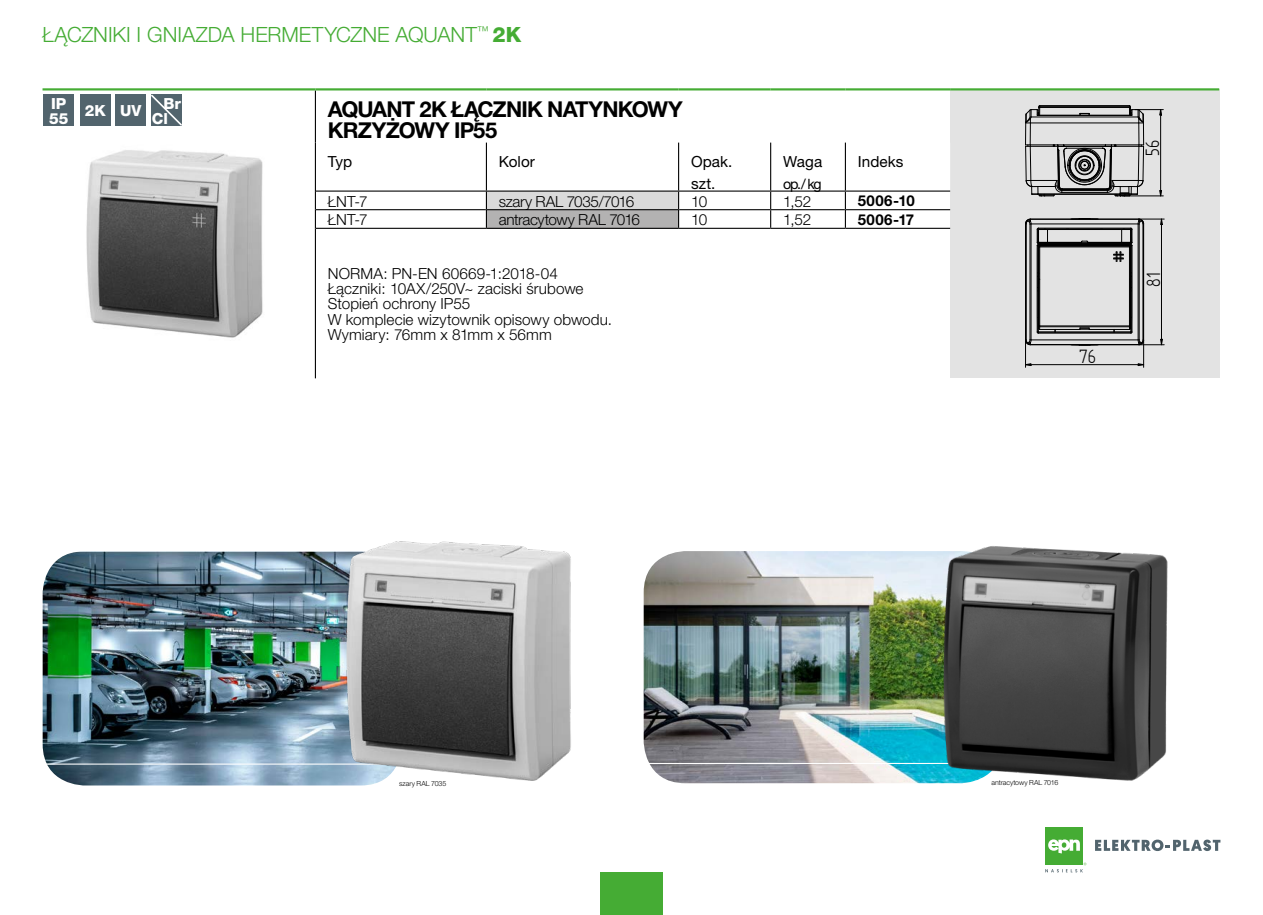
<style>
.page{position:relative;width:1263px;height:915px;background:#fff}
.page>*{position:absolute;margin:0;border:0;box-sizing:border-box;transform-origin:0 0}
.Normalny{font:700 21.9px/21.9px "Helvetica Neue CE";letter-spacing:-.035em;color:#000}
.t1{font:21.9px "Solid Edge ISO";color:#000}
.t2{font:300 21px "Helvetica Neue CE";letter-spacing:-.005em;color:#45ac34}
.Normalny-2{font:300 15.3px "Helvetica Neue CE";letter-spacing:.005em;color:#000}
.t3{font:15.3px "Helvetica Neue CE";letter-spacing:.005em;color:#000}
.Normalny-3{font:300 15.3px "Helvetica Neue CE";letter-spacing:-.03em;color:#000}
.Normalny-4{font:300 15.3px "Helvetica Neue CE";letter-spacing:-.025em;color:#000}
.Normalny-5{font:800 15.3px "Helvetica Neue CE";color:#fff}
.t4{font:700 15px "Helvetica Neue CE";letter-spacing:.03em;color:#000}
.t5{font:14.25px "Helvetica Neue CE";color:#000}
.Normalny-6{font:300 7.05px "Helvetica Neue CE";letter-spacing:-.01em;color:#000}
.s1{font-weight:800}
</style>
<div class="page">
<div style="left:600px;top:872px;width:63px;height:42px;background:#45ac34"></div>
<div style="left:1045px;top:827px;width:38px;height:38px;background:#45ac34"></div>
<svg style="left:1048px;top:839px;width:32px;height:14px"></svg>
<svg style="left:1095px;top:839px;width:125px;height:11px"></svg>
<svg style="left:1045px;top:862px;width:41px;height:10px"></svg>
<div style="left:950px;top:89px;width:269px;height:289px;background:#e3e3e3"></div>
<hr style="left:315px;top:90px;width:1px;height:52px;background:#000">
<svg style="left:315px;top:142px;width:635px;height:86px"></svg>
<hr style="left:315px;top:228px;width:1px;height:150px;background:#000">
<hr style="left:486px;top:142px;width:1px;height:48px;background:#000">
<hr style="left:678px;top:142px;width:1px;height:48px;background:#000">
<hr style="left:770px;top:142px;width:1px;height:48px;background:#000">
<hr style="left:845px;top:142px;width:1px;height:48px;background:#000">
<hr style="left:316px;top:190px;width:171px;height:1px;background:#000">
<hr style="left:316px;top:209px;width:170px;height:1px;background:#000">
<hr style="left:316px;top:228px;width:170px;height:1px;background:#000">
<hr style="left:487px;top:190px;width:192px;height:1px;background:#000">
<hr style="left:487px;top:209px;width:191px;height:1px;background:#000">
<hr style="left:486px;top:228px;width:193px;height:1px;background:#000">
<hr style="left:679px;top:190px;width:92px;height:1px;background:#000">
<hr style="left:771px;top:190px;width:74px;height:1px;background:#000">
<hr style="left:845px;top:190px;width:105px;height:1px;background:#000">
<hr style="left:846px;top:209px;width:104px;height:1px;background:#000">
<hr style="left:845px;top:228px;width:105px;height:1px;background:#000">
<hr style="left:679px;top:209px;width:92px;height:1px;background:#000">
<hr style="left:771px;top:209px;width:74px;height:1px;background:#000">
<hr style="left:679px;top:228px;width:92px;height:1px;background:#000">
<hr style="left:771px;top:228px;width:74px;height:1px;background:#000">
<hr style="left:43px;top:88px;width:272px;height:2px;background:#45ac34">
<hr style="left:315px;top:88px;width:171px;height:2px;background:#45ac34">
<hr style="left:486px;top:88px;width:193px;height:2px;background:#45ac34">
<hr style="left:679px;top:88px;width:92px;height:2px;background:#45ac34">
<hr style="left:771px;top:88px;width:74px;height:2px;background:#45ac34">
<hr style="left:845px;top:88px;width:105px;height:2px;background:#45ac34">
<hr style="left:950px;top:88px;width:269px;height:2px;background:#45ac34">
<img style="left:86px;top:150px;width:177px;height:188px">
<svg style="left:1070px;top:345px;width:29px;height:1px"></svg>
<hr style="left:1030px;top:344px;width:109px;height:1px;background:#000">
<hr style="left:1139px;top:224px;width:1px;height:115px;background:#000">
<hr style="left:1143px;top:223px;width:1px;height:117px;background:#000">
<hr style="left:1031px;top:223px;width:107px;height:1px;background:#000">
<hr style="left:1138px;top:224px;width:1px;height:116px;background:#000">
<hr style="left:1030px;top:219px;width:109px;height:1px;background:#000">
<hr style="left:1031px;top:339px;width:107px;height:1px;background:#000">
<hr style="left:1031px;top:224px;width:1px;height:116px;background:#000">
<hr style="left:1026px;top:224px;width:1px;height:116px;background:#000">
<hr style="left:1030px;top:224px;width:1px;height:115px;background:#000">
<hr style="left:1025px;top:224px;width:1px;height:116px;background:#000">
<svg style="left:1025px;top:218px;width:6px;height:7px"></svg>
<hr style="left:1038px;top:333px;width:93px;height:1px;background:#000">
<svg style="left:1025px;top:339px;width:6px;height:28px"></svg>
<hr style="left:1025px;top:364px;width:118px;height:1px;background:#000">
<svg style="left:1138px;top:339px;width:26px;height:28px"></svg>
<svg style="left:1037px;top:218px;width:127px;height:115px"></svg>
<hr style="left:1161px;top:219px;width:1px;height:125px;background:#000">
<svg style="left:1025px;top:105px;width:138px;height:92px"></svg>
<hr style="left:1160px;top:109px;width:1px;height:87px;background:#000">
<div style="left:43px;top:95px;width:31px;height:31px;background:#52646d"></div>
<div style="left:80px;top:95px;width:31px;height:31px;background:#52646d"></div>
<div style="left:115px;top:95px;width:31px;height:31px;background:#52646d"></div>
<svg style="left:151px;top:94px;width:31px;height:32px"></svg>
<img style="left:644px;top:551px;width:291px;height:232px">
<img style="left:43px;top:551px;width:297px;height:234px">
<hr style="left:635px;top:762px;width:551px;height:1px;background:#fff">
<hr style="left:34px;top:763px;width:551px;height:1px;background:#fff">
<img style="left:935px;top:546px;width:233px;height:238px">
<img style="left:340px;top:541px;width:231px;height:245px">
<h2 class="t2" style="left:43px;top:21px;width:480px">ŁĄCZNIKI I GNIAZDA HERMETYCZNE AQUANT<sup>™</sup> <span class="s1">2K</span></h2>
<p class="Normalny-5" style="left:51px;top:94px;width:17px">IP</p>
<p class="Normalny-5" style="left:49px;top:109px;width:21px">55</p>
<p class="Normalny-5" style="left:85px;top:101px;width:22px">2K</p>
<p class="Normalny-5" style="left:120px;top:101px;width:23px">UV</p>
<p class="Normalny-5" style="left:163px;top:94px;width:19px">Br</p>
<p class="Normalny-5" style="left:152px;top:109px;width:18px">Cl</p>
<p class="Normalny" style="left:328px;top:98px;width:356px">AQUANT 2K ŁĄCZNIK NATYNKOWY<br>KRZYŻOWY IP55</p>
<p class="t3" style="left:328px;top:152px;width:26px">Typ</p>
<p class="t3" style="left:499px;top:152px;width:38px">Kolor</p>
<p class="t3" style="left:691px;top:152px;width:43px">Opak.</p>
<p class="t3" style="left:691px;top:174px;width:26px">szt.</p>
<p class="t3" style="left:783px;top:152px;width:41px">Waga</p>
<p class="t5" style="left:783px;top:175px;width:40px">op./ kg</p>
<p class="t3" style="left:858px;top:152px;width:47px">Indeks</p>
<p class="Normalny-2" style="left:328px;top:192px;width:41px">ŁNT-7</p>
<p class="Normalny-4" style="left:499px;top:192px;width:137px">szary RAL 7035/7016</p>
<p class="Normalny-2" style="left:691px;top:192px;width:18px">10</p>
<p class="Normalny-2" style="left:783px;top:192px;width:30px">1,52</p>
<p class="t4" style="left:858px;top:191px;width:58px">5006-10</p>
<p class="Normalny-2" style="left:328px;top:210px;width:41px">ŁNT-7</p>
<p class="Normalny-3" style="left:499px;top:210px;width:143px">antracytowy RAL 7016</p>
<p class="Normalny-2" style="left:691px;top:210px;width:18px">10</p>
<p class="Normalny-2" style="left:783px;top:210px;width:30px">1,52</p>
<p class="t4" style="left:858px;top:210px;width:58px">5006-17</p>
<p class="Normalny-2" style="left:328px;top:264px;width:232px">NORMA: PN-EN 60669-1:2018-04</p>
<p class="Normalny-2" style="left:328px;top:279px;width:257px">Łączniki: 10AX/250V~ zaciski śrubowe</p>
<p class="Normalny-2" style="left:328px;top:294px;width:144px">Stopień ochrony IP55</p>
<p class="Normalny-2" style="left:328px;top:310px;width:286px">W komplecie wizytownik opisowy obwodu.</p>
<p class="Normalny-2" style="left:328px;top:325px;width:225px">Wymiary: 76mm x 81mm x 56mm</p>
<h1 class="t1" style="left:1079px;top:345px;width:18px">76</h1>
<h1 class="t1" style="left:1141px;top:156px;width:17px;rotate:-90deg">56</h1>
<h1 class="t1" style="left:1142px;top:286px;width:16px;rotate:-90deg">81</h1>
<p class="Normalny-6" style="left:399px;top:778px;width:49px">szary RAL 7035</p>
<p class="Normalny-6" style="left:991px;top:778px;width:68px">antracytowy RAL 7016</p>
</div>
